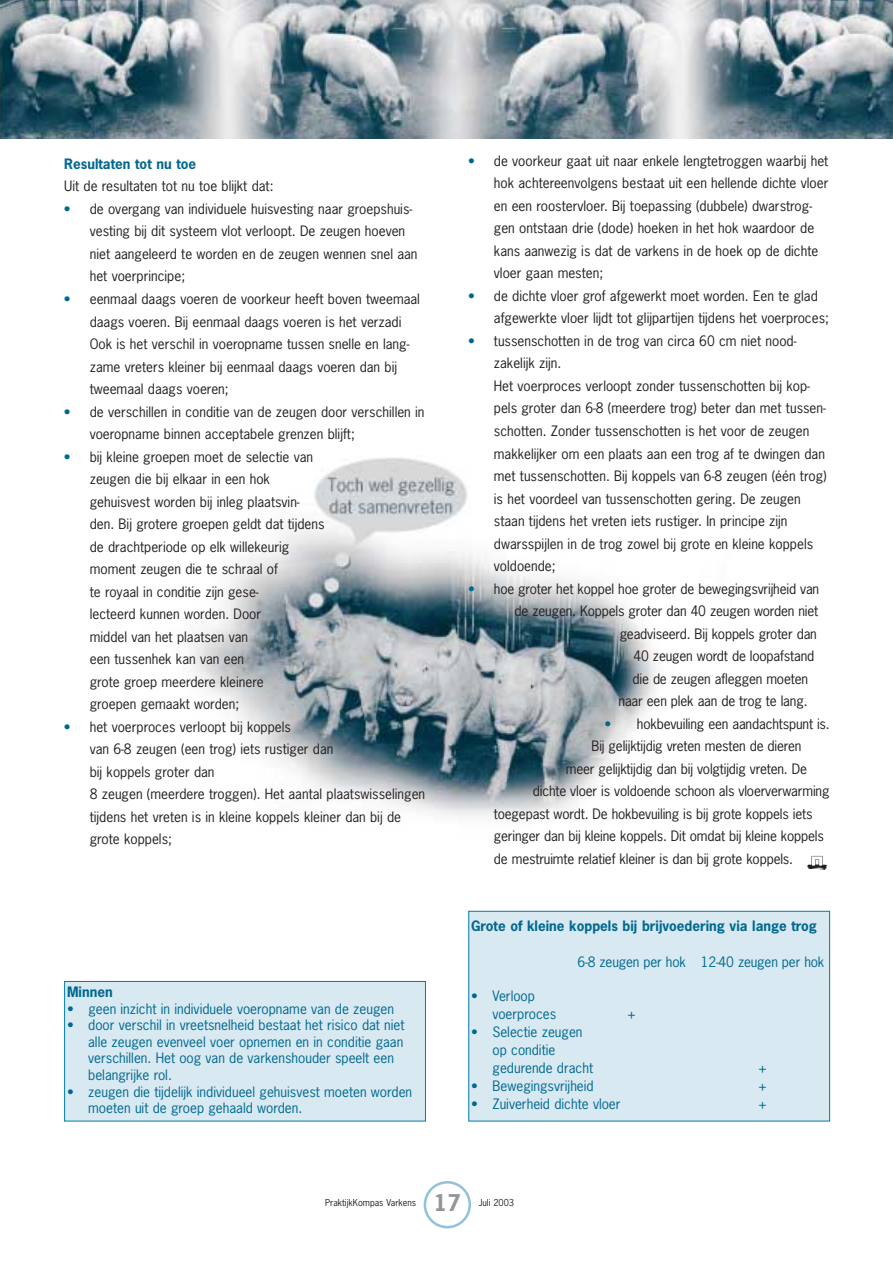
<style>
.page{position:relative;width:893px;height:1262px;background:#fff}
.page>*{position:absolute;margin:0;border:0;box-sizing:border-box;transform-origin:0 0}
.t1{font:700 21.75px "News Gothic";color:#939598}
.t2{font:13.5px/22.5px "News Gothic";color:#231f20}
.t3{font:13.5px/16.5px "News Gothic";color:#00688f}
.t4{font:700 13.5px "News Gothic";color:#00688f}
.t5{font:9px "News Gothic";color:#231f20}
.s1{font-weight:700;color:#00688f}
</style>
<div class="page">
<img style="left:190px;top:458px;width:466px;height:359px">
<svg style="left:423px;top:1181px;width:48px;height:47px"></svg>
<div style="left:65px;top:981px;width:360px;height:140px;background:#d8e9f1"></div>
<div style="left:64px;top:981px;width:362px;height:140px;border:1px solid #007da3"></div>
<div style="left:469px;top:911px;width:360px;height:210px;background:#d8e9f1"></div>
<div style="left:468px;top:911px;width:362px;height:210px;border:1px solid #007da3"></div>
<svg style="left:807px;top:856px;width:20px;height:14px"></svg>
<img style="left:0;top:0;width:892px;height:139px">
<p class="t4" style="left:64px;top:158px;width:133px">Resultaten tot nu toe</p>
<p class="t2" style="left:64px;top:176px;width:211px">Uit de resultaten tot nu toe blijkt dat:</p>
<p class="t2" style="left:90px;top:199px;width:329px;text-indent:-26px"><span class="s1">•</span> de overgang van individuele huisvesting naar groepshuis&shy;vesting bij dit systeem vlot verloopt. De zeugen hoeven niet aangeleerd te worden en de zeugen wennen snel aan het voerprincipe;</p>
<p class="t2" style="left:90px;top:289px;width:332px;text-indent:-26px"><span class="s1">•</span> eenmaal daags voeren de voorkeur heeft boven tweemaal daags voeren. Bij eenmaal daags voeren is het verzadi Ook is het verschil in voeropname tussen snelle en lang&shy;zame vreters kleiner bij eenmaal daags voeren dan bij tweemaal daags voeren;</p>
<p class="t2" style="left:90px;top:401px;width:336px;text-indent:-26px"><span class="s1">•</span> de verschillen in conditie van de zeugen door verschillen in voeropname binnen acceptabele grenzen blijft;</p>
<p class="t2" style="left:90px;top:446px;width:236px;text-indent:-26px"><span class="s1">•</span> bij kleine groepen moet de selectie van zeugen die bij elkaar in een hok gehuisvest worden bij inleg plaatsvin&shy;den. Bij grotere groepen geldt dat tijdens de drachtperiode op elk willekeurig moment zeugen die te schraal of<br>te royaal in conditie zijn gese-<br>lecteerd kunnen worden. Door<br>middel van het plaatsen van<br>een tussenhek kan van een<br>grote groep meerdere kleinere<br>groepen gemaakt worden;</p>
<p class="t2" style="left:90px;top:716px;width:337px;text-indent:-26px"><span class="s1">•</span> het voerproces verloopt bij koppels<br>van 6-8 zeugen (een trog) iets rustiger dan<br>bij koppels groter dan<br>8 zeugen (meerdere troggen). Het aantal plaatswisselingen tijdens het vreten is in kleine koppels kleiner dan bij de grote koppels;</p>
<p class="t4" style="left:67px;top:987px;width:47px">Minnen</p>
<p class="t3" style="left:67px;top:1001px;width:328px">• geen inzicht in individuele voeropname van de zeugen</p>
<p class="t3" style="left:88px;top:1018px;width:318px;text-indent:-21px">• door verschil in vreetsnelheid bestaat het risico dat niet alle zeugen evenveel voer opnemen en in conditie gaan verschillen. Het oog van de varkenshouder speelt een belangrijke rol.</p>
<p class="t3" style="left:88px;top:1084px;width:325px;text-indent:-21px">• zeugen die tijdelijk individueel gehuisvest moeten worden moeten uit de groep gehaald worden.</p>
<p class="t2" style="left:494px;top:151px;width:336px;text-indent:-26px"><span class="s1">•</span> de voorkeur gaat uit naar enkele lengtetroggen waarbij het hok achtereenvolgens bestaat uit een hellende dichte vloer en een roostervloer. Bij toepassing (dubbele) dwarstrog&shy;gen ontstaan drie (dode) hoeken in het hok waardoor de kans aanwezig is dat de varkens in de hoek op de dichte vloer gaan mesten;</p>
<p class="t2" style="left:494px;top:286px;width:336px;text-indent:-26px"><span class="s1">•</span> de dichte vloer grof afgewerkt moet worden. Een te glad afgewerkte vloer lijdt tot glijpartijen tijdens het voerproces;</p>
<p class="t2" style="left:494px;top:331px;width:334px;text-indent:-26px"><span class="s1">•</span> tussenschotten in de trog van circa 60 cm niet nood&shy;zakelijk zijn.<br>Het voerproces verloopt zonder tussenschotten bij kop&shy;pels groter dan 6-8 (meerdere trog) beter dan met tussen&shy;schotten. Zonder tussenschotten is het voor de zeugen makkelijker om een plaats aan een trog af te dwingen dan met tussenschotten. Bij koppels van 6-8 zeugen (één trog) is het voordeel van tussenschotten gering. De zeugen staan tijdens het vreten iets rustiger. In principe zijn dwarsspijlen in de trog zowel bij grote en kleine koppels voldoende;</p>
<p class="t2" style="left:468px;top:578px;width:352px"><span class="s1">•</span> hoe groter het koppel hoe groter de bewegingsvrijheid van</p>
<p class="t2" style="left:514px;top:601px;width:305px">de zeugen. Koppels groter dan 40 zeugen worden niet</p>
<p class="t2" style="left:619px;top:623px;width:199px">geadviseerd. Bij koppels groter dan</p>
<p class="t2" style="left:633px;top:646px;width:182px">40 zeugen wordt de loopafstand</p>
<p class="t2" style="left:632px;top:668px;width:177px">die de zeugen afleggen moeten</p>
<p class="t2" style="left:618px;top:691px;width:190px">naar een plek aan de trog te lang.</p>
<p class="t2" style="left:604px;top:713px;width:226px"><span class="s1">•</span> hokbevuiling een aandachtspunt is.</p>
<p class="t2" style="left:591px;top:736px;width:211px">Bij gelijktijdig vreten mesten de dieren</p>
<p class="t2" style="left:566px;top:758px;width:243px">meer gelijktijdig dan bij volgtijdig vreten. De</p>
<p class="t2" style="left:533px;top:781px;width:298px">dichte vloer is voldoende schoon als vloerverwarming</p>
<p class="t2" style="left:494px;top:803px;width:320px">toegepast wordt. De hokbevuiling is bij grote koppels iets</p>
<p class="t2" style="left:494px;top:826px;width:331px">geringer dan bij kleine koppels. Dit omdat bij kleine koppels</p>
<p class="t2" style="left:494px;top:848px;width:301px">de mestruimte relatief kleiner is dan bij grote koppels.</p>
<p class="t4" style="left:471px;top:920px;width:347px">Grote of kleine koppels bij brijvoedering via lange trog</p>
<p class="t3" style="left:577px;top:954px;width:248px">6-8 zeugen per hok 12-40 zeugen per hok</p>
<p class="t3" style="left:492px;top:988px;width:65px;line-height:18px;text-indent:-21px">• Verloop voerproces</p>
<p class="t3" style="left:627px;top:1006px;width:10px">+</p>
<p class="t3" style="left:492px;top:1024px;width:102px;line-height:18px;text-indent:-21px">• Selectie zeugen op conditie gedurende dracht</p>
<p class="t3" style="left:758px;top:1060px;width:10px">+</p>
<p class="t3" style="left:471px;top:1078px;width:124px">• Bewegingsvrijheid</p>
<p class="t3" style="left:758px;top:1078px;width:10px">+</p>
<p class="t3" style="left:471px;top:1096px;width:151px">• Zuiverheid dichte vloer</p>
<p class="t3" style="left:758px;top:1096px;width:10px">+</p>
<h1 class="t1" style="left:434px;top:1194px;width:29px">17</h1>
<p class="t5" style="left:325px;top:1199px;width:92px">PraktijkKompas Varkens</p>
<p class="t5" style="left:478px;top:1199px;width:37px">Juli 2003</p>
</div>
